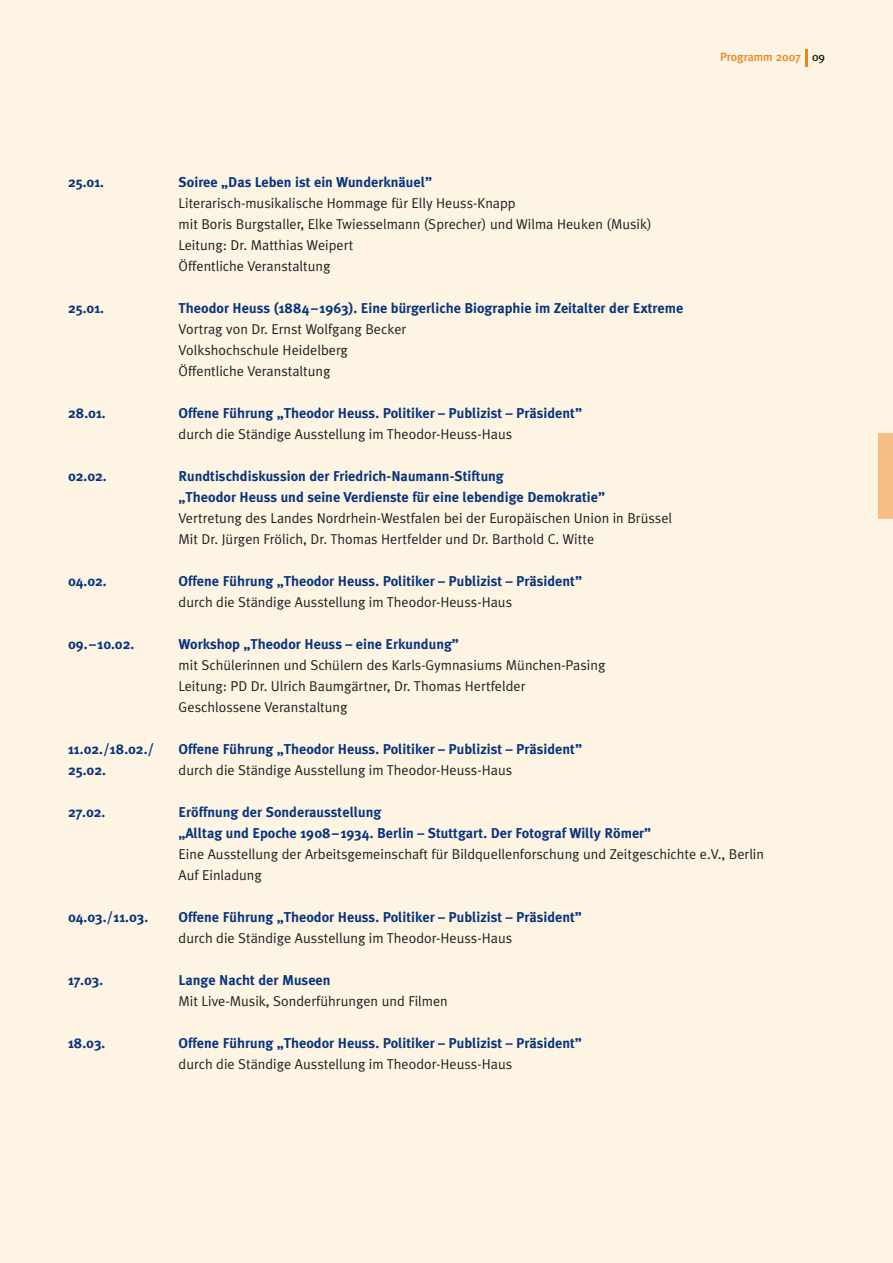
<style>
.page{position:relative;width:893px;height:1263px;background:#fef4e4}
.page>*{position:absolute;margin:0;border:0;box-sizing:border-box;transform-origin:0 0}
.t1{font:14.25px/21px "Meta Plus Normal";color:#231f20}
.t2{font:700 14.25px/21px "Meta Plus";color:#08357c}
.t3{font:500 12px "Meta Plus";color:#ea841d}
.s1{color:#231f20}
</style>
<div class="page">
<div style="left:878px;top:434px;width:15px;height:85px;background:#f6bd84"></div>
<svg style="left:806px;top:49px;width:2px;height:17px"></svg>
<p class="t3" style="left:720px;top:50px;width:106px">Programm 2007 <span class="s1">09</span></p>
<p class="t2" style="left:68px;top:172px;width:38px">25.01.</p>
<p class="t2" style="left:68px;top:298px;width:38px">25.01.</p>
<p class="t2" style="left:68px;top:403px;width:39px">28.01.</p>
<p class="t2" style="left:68px;top:466px;width:40px">02.02.</p>
<p class="t2" style="left:68px;top:571px;width:40px">04.02.</p>
<p class="t2" style="left:68px;top:634px;width:68px">09.–10.02.</p>
<p class="t2" style="left:68px;top:739px;width:88px">11.02./18.02./<br>25.02.</p>
<p class="t2" style="left:68px;top:802px;width:39px">27.02.</p>
<p class="t2" style="left:68px;top:907px;width:82px">04.03./11.03.</p>
<p class="t2" style="left:68px;top:970px;width:37px">17.03.</p>
<p class="t2" style="left:68px;top:1033px;width:39px">18.03.</p>
<p class="t2" style="left:179px;top:172px;width:255px">Soiree „Das Leben ist ein Wunderknäuel”</p>
<p class="t1" style="left:179px;top:193px;width:475px">Literarisch-musikalische Hommage für Elly Heuss-Knapp<br>mit Boris Burgstaller, Elke Twiesselmann (Sprecher) und Wilma Heuken (Musik)<br>Leitung: Dr. Matthias Weipert<br>Öffentliche Veranstaltung</p>
<p class="t2" style="left:179px;top:298px;width:506px">Theodor Heuss (1884–1963). Eine bürgerliche Biographie im Zeitalter der Extreme</p>
<p class="t1" style="left:179px;top:319px;width:229px">Vortrag von Dr. Ernst Wolfgang Becker<br>Volkshochschule Heidelberg<br>Öffentliche Veranstaltung</p>
<p class="t2" style="left:179px;top:403px;width:405px">Offene Führung „Theodor Heuss. Politiker – Publizist – Präsident”</p>
<p class="t1" style="left:179px;top:424px;width:335px">durch die Ständige Ausstellung im Theodor-Heuss-Haus</p>
<p class="t2" style="left:179px;top:466px;width:428px">Rundtischdiskussion der Friedrich-Naumann-Stiftung<br>„Theodor Heuss und seine Verdienste für eine lebendige Demokratie”</p>
<p class="t1" style="left:179px;top:508px;width:495px">Vertretung des Landes Nordrhein-Westfalen bei der Europäischen Union in Brüssel<br>Mit Dr. Jürgen Frölich, Dr. Thomas Hertfelder und Dr. Barthold C. Witte</p>
<p class="t2" style="left:179px;top:571px;width:405px">Offene Führung „Theodor Heuss. Politiker – Publizist – Präsident”</p>
<p class="t1" style="left:179px;top:592px;width:335px">durch die Ständige Ausstellung im Theodor-Heuss-Haus</p>
<p class="t2" style="left:179px;top:634px;width:282px">Workshop „Theodor Heuss – eine Erkundung”</p>
<p class="t1" style="left:179px;top:655px;width:428px">mit Schülerinnen und Schülern des Karls-Gymnasiums München-Pasing<br>Leitung: PD Dr. Ulrich Baumgärtner, Dr. Thomas Hertfelder<br>Geschlossene Veranstaltung</p>
<p class="t2" style="left:179px;top:739px;width:405px">Offene Führung „Theodor Heuss. Politiker – Publizist – Präsident”</p>
<p class="t1" style="left:179px;top:760px;width:335px">durch die Ständige Ausstellung im Theodor-Heuss-Haus</p>
<p class="t2" style="left:179px;top:802px;width:474px">Eröffnung der Sonderausstellung<br>„Alltag und Epoche 1908–1934. Berlin – Stuttgart. Der Fotograf Willy Römer”</p>
<p class="t1" style="left:179px;top:844px;width:587px">Eine Ausstellung der Arbeitsgemeinschaft für Bildquellenforschung und Zeitgeschichte e.V., Berlin<br>Auf Einladung</p>
<p class="t2" style="left:179px;top:907px;width:405px">Offene Führung „Theodor Heuss. Politiker – Publizist – Präsident”</p>
<p class="t1" style="left:179px;top:928px;width:335px">durch die Ständige Ausstellung im Theodor-Heuss-Haus</p>
<p class="t2" style="left:179px;top:970px;width:154px">Lange Nacht der Museen</p>
<p class="t1" style="left:179px;top:991px;width:271px">Mit Live-Musik, Sonderführungen und Filmen</p>
<p class="t2" style="left:179px;top:1033px;width:405px">Offene Führung „Theodor Heuss. Politiker – Publizist – Präsident”</p>
<p class="t1" style="left:179px;top:1054px;width:335px">durch die Ständige Ausstellung im Theodor-Heuss-Haus</p>
</div>
